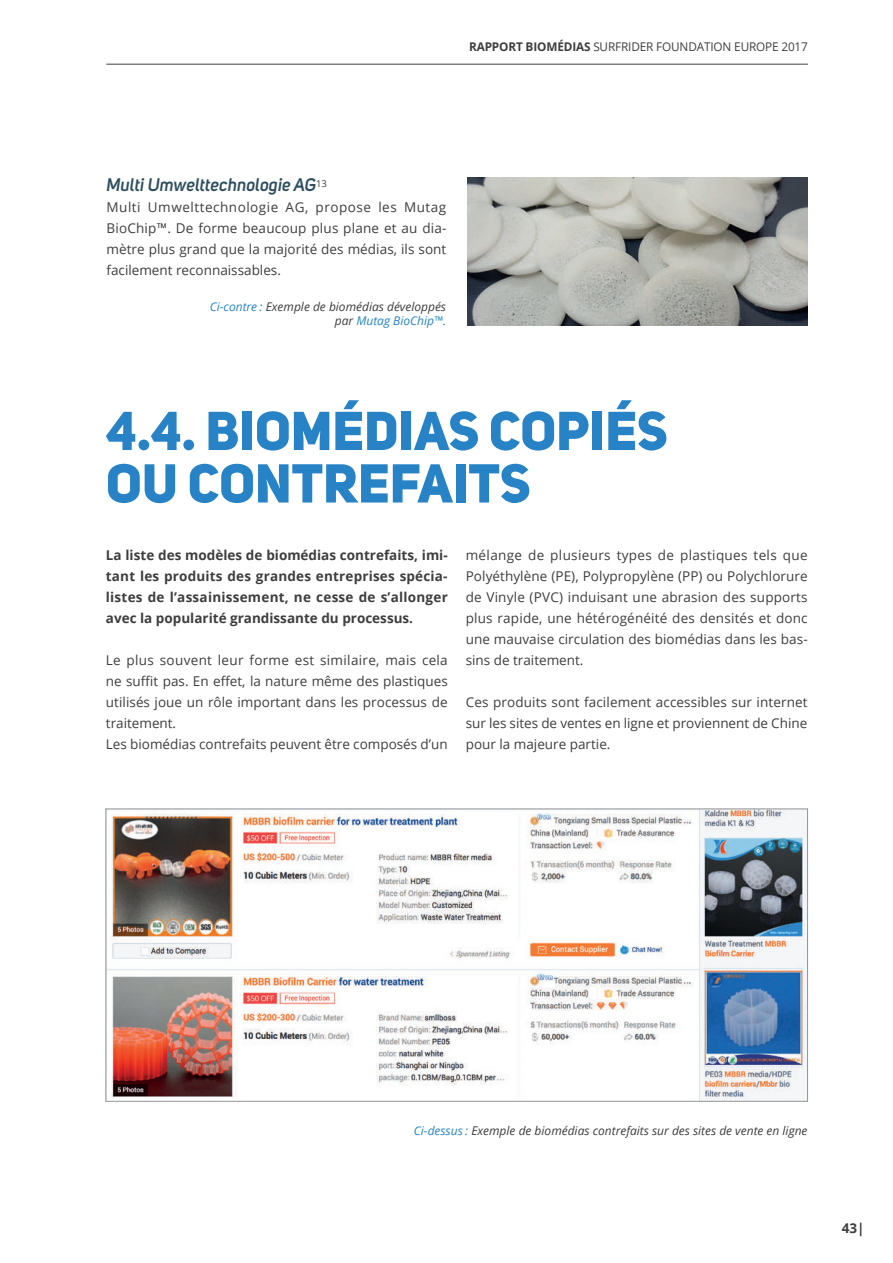
<style>
.page{position:relative;width:893px;height:1263px;background:#fff}
.page>*{position:absolute;margin:0;border:0;box-sizing:border-box;transform-origin:0 0}
.t1{font:54px/52.5px "Uni Sans Heavy CAPS";color:#2783c5}
.t2{font:italic 600 18px "Uni Sans";color:#2d4e5d}
.t3{font:13.5px/21px "Open Sans";color:#3e3e3f;text-align:justify}
.t4{font:700 13.5px/21px "Open Sans";color:#3e3e3f;text-align:justify}
.t5{font:italic 12px/13.8px "Open Sans";color:#3e3e3f;text-align:right}
.t6{font:12px "Open Sans";letter-spacing:-.01em;color:#3e3e3f}
.s1{font-weight:700}
.s2{color:#2783c5}
</style>
<div class="page">
<hr style="left:106px;top:64px;width:702px;height:1px;background:#3e3e3f">
<img style="left:467px;top:177px;width:340px;height:148px">
<img style="left:108px;top:810px;width:698px;height:290px">
<p class="t6" style="left:469px;top:38px;width:340px"><span class="s1">RAPPORT BIOMÉDIAS</span> SURFRIDER FOUNDATION EUROPE 2017</p>
<h2 class="t2" style="left:107px;top:175px;width:222px">Multi Umwelttechnologie AG<sup>13</sup></h2>
<p class="t3" style="left:107px;top:197px;width:341px">Multi Umwelttechnologie AG, propose les Mutag BioChip™. De forme beaucoup plus plane et au dia&shy;mètre plus grand que la majorité des médias, ils sont facilement reconnaissables.</p>
<p class="t5" style="left:210px;top:300px;width:238px"><span class="s2">Ci-contre :</span> Exemple de biomédias développés par <span class="s2">Mutag BioChip™.</span></p>
<h1 class="t1" style="left:106px;top:404px;width:563px">4.4. BIOMÉDIAS COPIÉS<br>OU CONTREFAITS</h1>
<p class="t4" style="left:106px;top:544px;width:343px">La liste des modèles de biomédias contrefaits, imi&shy;tant les produits des grandes entreprises spécia&shy;listes de l’assainissement, ne cesse de s’allonger avec la popularité grandissante du processus.</p>
<p class="t3" style="left:106px;top:649px;width:343px;text-align:left">Le plus souvent leur forme est similaire, mais cela ne suffit pas. En effet, la nature même des plastiques utilisés joue un rôle important dans les processus de traitement.<br>Les biomédias contrefaits peuvent être composés d’un</p>
<p class="t3" style="left:466px;top:544px;width:343px">mélange de plusieurs types de plastiques tels que Polyéthylène (PE), Polypropylène (PP) ou Polychlorure de Vinyle (PVC) induisant une abrasion des supports plus rapide, une hétérogénéité des densités et donc une mauvaise circulation des biomédias dans les bas&shy;sins de traitement.</p>
<p class="t3" style="left:466px;top:691px;width:343px">Ces produits sont facilement accessibles sur internet sur les sites de ventes en ligne et proviennent de Chine pour la majeure partie.</p>
<p class="t5" style="left:414px;top:1124px;width:395px"><span class="s2">Ci-dessus :</span> Exemple de biomédias contrefaits sur des sites de vente en ligne</p>
<p class="t4" style="left:842px;top:1217px;width:24px">43|</p>
</div>
